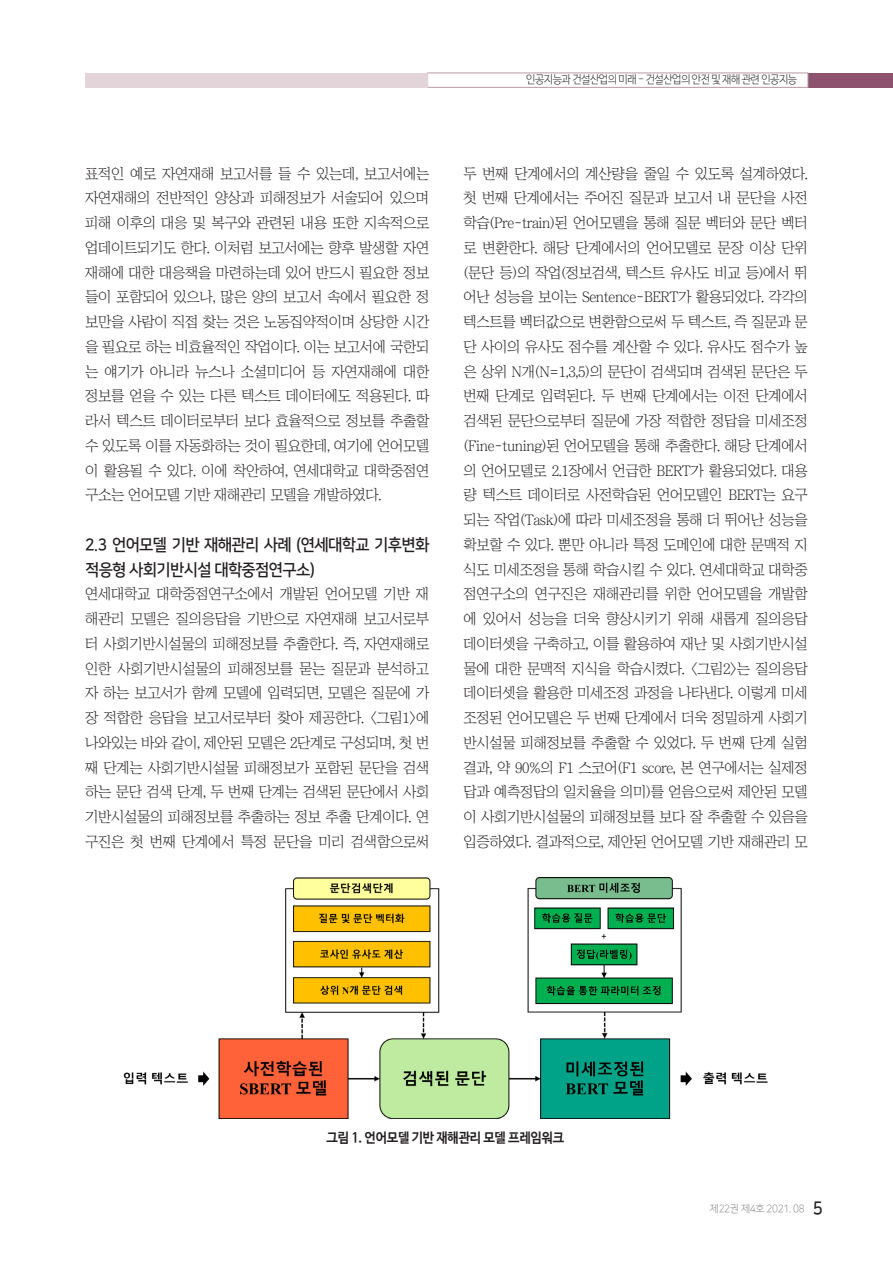
<style>
.page{position:relative;width:893px;height:1263px;background:#fff}
.page>*{position:absolute;margin:0;border:0;box-sizing:border-box;transform-origin:0 0}
._1_1{font:16.5px/24.8px "Nanum Square B";letter-spacing:-.04em;color:#231f20;scale:.95 1}
.본문-신{font:14.7px/24.8px "Chosunilbo NM";letter-spacing:-.025em;color:#231f20;text-align:justify}
.표제목{font:700 13.5px "Nanum Barun Gothic";letter-spacing:-.025em;color:#231f20;scale:.95 1}
.정규{font:300 11.25px "Nanum Barun Gothic";letter-spacing:-.045em;color:#231f20;scale:.93 1}
.정규-2{font:10.5px "Nanum Square L";letter-spacing:-.025em;color:#6c6d70;scale:.95 1}
.s1{font-family:"Nanum Square B";font-size:18px;color:#231f20}
</style>
<div class="page">
<div style="left:808px;top:73px;width:85px;height:15px;background:#8d526d"></div>
<div style="left:427px;top:73px;width:381px;height:15px;border:1px solid #bc9aa6"></div>
<img style="left:123px;top:877px;width:645px;height:242px">
<div style="left:85px;top:73px;width:343px;height:15px;background:#e2d4d8"></div>
<p class="본문-신" style="left:85px;top:161px;width:346px">표적인 예로 자연재해 보고서를 들 수 있는데, 보고서에는 자연재해의 전반적인 양상과 피해정보가 서술되어 있으며 피해 이후의 대응 및 복구와 관련된 내용 또한 지속적으로 업데이트되기도 한다. 이처럼 보고서에는 향후 발생할 자연 재해에 대한 대응책을 마련하는데 있어 반드시 필요한 정보 들이 포함되어 있으나, 많은 양의 보고서 속에서 필요한 정 보만을 사람이 직접 찾는 것은 노동집약적이며 상당한 시간 을 필요로 하는 비효율적인 작업이다. 이는 보고서에 국한되 는 얘기가 아니라 뉴스나 소셜미디어 등 자연재해에 대한 정보를 얻을 수 있는 다른 텍스트 데이터에도 적용된다. 따 라서 텍스트 데이터로부터 보다 효율적으로 정보를 추출할 수 있도록 이를 자동화하는 것이 필요한데, 여기에 언어모델 이 활용될 수 있다. 이에 착안하여, 연세대학교 대학중점연 구소는 언어모델 기반 재해관리 모델을 개발하였다.</p>
<p class="_1_1" style="left:85px;top:532px;width:364px">2.3 언어모델 기반 재해관리 사례 (연세대학교 기후변화 적응형 사회기반시설 대학중점연구소)</p>
<p class="본문-신" style="left:85px;top:582px;width:346px">연세대학교 대학중점연구소에서 개발된 언어모델 기반 재 해관리 모델은 질의응답을 기반으로 자연재해 보고서로부 터 사회기반시설물의 피해정보를 추출한다. 즉, 자연재해로 인한 사회기반시설물의 피해정보를 묻는 질문과 분석하고 자 하는 보고서가 함께 모델에 입력되면, 모델은 질문에 가 장 적합한 응답을 보고서로부터 찾아 제공한다. &lt;그림1&gt;에 나와있는 바와 같이, 제안된 모델은 2단계로 구성되며, 첫 번 째 단계는 사회기반시설물 피해정보가 포함된 문단을 검색 하는 문단 검색 단계, 두 번째 단계는 검색된 문단에서 사회 기반시설물의 피해정보를 추출하는 정보 추출 단계이다. 연 구진은 첫 번째 단계에서 특정 문단을 미리 검색함으로써</p>
<p class="정규" style="left:526px;top:74px;width:293px">인공지능과 건설산업의 미래 - 건설산업의 안전 및 재해 관련 인공지능</p>
<p class="본문-신" style="left:463px;top:161px;width:346px">두 번째 단계에서의 계산량을 줄일 수 있도록 설계하였다. 첫 번째 단계에서는 주어진 질문과 보고서 내 문단을 사전 학습(Pre-train)된 언어모델을 통해 질문 벡터와 문단 벡터 로 변환한다. 해당 단계에서의 언어모델로 문장 이상 단위 (문단 등)의 작업(정보검색, 텍스트 유사도 비교 등)에서 뛰 어난 성능을 보이는 Sentence-BERT가 활용되었다. 각각의 텍스트를 벡터값으로 변환함으로써 두 텍스트, 즉 질문과 문 단 사이의 유사도 점수를 계산할 수 있다. 유사도 점수가 높 은 상위 N개(N=1,3,5)의 문단이 검색되며 검색된 문단은 두 번째 단계로 입력된다. 두 번째 단계에서는 이전 단계에서 검색된 문단으로부터 질문에 가장 적합한 정답을 미세조정 (Fine-tuning)된 언어모델을 통해 추출한다. 해당 단계에서 의 언어모델로 2.1장에서 언급한 BERT가 활용되었다. 대용 량 텍스트 데이터로 사전학습된 언어모델인 BERT는 요구 되는 작업(Task)에 따라 미세조정을 통해 더 뛰어난 성능을 확보할 수 있다. 뿐만 아니라 특정 도메인에 대한 문맥적 지 식도 미세조정을 통해 학습시킬 수 있다. 연세대학교 대학중 점연구소의 연구진은 재해관리를 위한 언어모델을 개발함 에 있어서 성능을 더욱 향상시키기 위해 새롭게 질의응답 데이터셋을 구축하고, 이를 활용하여 재난 및 사회기반시설 물에 대한 문맥적 지식을 학습시켰다. &lt;그림2&gt;는 질의응답 데이터셋을 활용한 미세조정 과정을 나타낸다. 이렇게 미세 조정된 언어모델은 두 번째 단계에서 더욱 정밀하게 사회기 반시설물 피해정보를 추출할 수 있었다. 두 번째 단계 실험 결과, 약 90%의 F1 스코어(F1 score, 본 연구에서는 실제정 답과 예측정답의 일치율을 의미)를 얻음으로써 제안된 모델 이 사회기반시설물의 피해정보를 보다 잘 추출할 수 있음을 입증하였다. 결과적으로, 제안된 언어모델 기반 재해관리 모</p>
<p class="표제목" style="left:327px;top:1131px;width:252px">그림 1. 언어모델 기반 재해관리 모델 프레임워크</p>
<p class="정규-2" style="left:710px;top:1203px;width:120px">제22권 제4호 2021. 08 <span class="s1">5</span></p>
</div>
